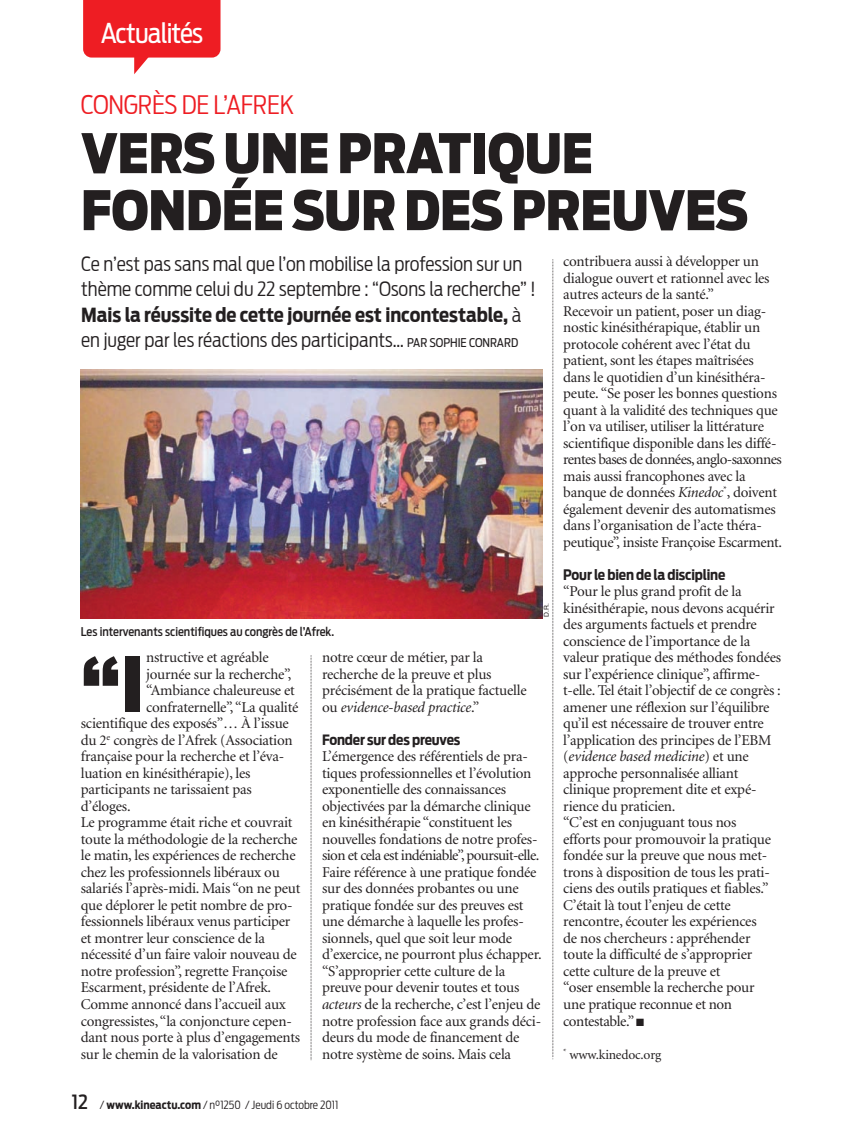
<style>
.page{position:relative;width:864px;height:1140px;background:#fff}
.page>*{position:absolute;margin:0;border:0;box-sizing:border-box;transform-origin:0 0}
.t1{font:900 75.15px "Antenna Cond";color:#231f20}
.t2{font:900 54px/57px "Antenna Cond";letter-spacing:-.01em;color:#231f20}
.t3{font:27px "Antenna Cond";letter-spacing:-.03em;color:#fff}
.t4{font:300 25.5px "Antenna Cond";letter-spacing:-.01em;color:#ee1d23}
.t5{font:300 19.5px/25.5px "Antenna Cond";color:#231f20}
.t6{font:500 19.5px "Antenna Cond";color:#231f20}
.t7{font:15px/16.5px "Minion";letter-spacing:-.015em;color:#231f20}
.t8{font:700 14.25px "Antenna Cond";letter-spacing:-.01em;color:#231f20}
.t9{font:13.5px "Minion";letter-spacing:-.015em;color:#231f20}
.t10{font:500 12px "Antenna Cond";color:#231f20}
.t11{font:300 11.25px "Antenna Cond";color:#231f20}
.t12{font:6.75px "Helvetica";color:#231f20}
.s1{font-weight:700}
.s2{font-weight:400;font-size:12px}
.s3{font-style:italic}
</style>
<div class="page">
<svg style="left:83px;top:0;width:137px;height:74px"></svg>
<svg style="left:310px;top:655px;width:1px;height:405px"></svg>
<svg style="left:552px;top:259px;width:1px;height:800px"></svg>
<img style="left:81px;top:369px;width:461px;height:249px">
<h3 class="t3" style="left:101px;top:22px;width:104px">Actualités</h3>
<h3 class="t4" style="left:81px;top:94px;width:215px">CONGRÈS DE L’AFREK</h3>
<h2 class="t2" style="left:81px;top:131px;width:668px">VERS UNE PRATIQUE<br>FONDÉE SUR DES PREUVES</h2>
<h3 class="t5" style="left:81px;top:252px;width:456px">Ce n’est pas sans mal que l’on mobilise la profession sur un thème comme celui du 22 septembre : “Osons la recherche” !<br><span class="s1">Mais la réussite de cette journée est incontestable,</span> à en juger par les réactions des participants… <span class="s2">PAR SOPHIE CONRARD</span></h3>
<p class="t10" style="left:81px;top:626px;width:255px">Les intervenants scientifiques au congrès de l’Afrek.</p>
<p class="t12" style="left:543px;top:617px;width:15px;rotate:-90deg">D.R.</p>
<h1 class="t1" style="left:81px;top:656px;width:66px">“I</h1>
<p class="t7" style="left:146px;top:650px;width:124px">nstructive et agréable</p>
<p class="t7" style="left:146px;top:667px;width:147px">journée sur la recherche”,</p>
<p class="t7" style="left:146px;top:683px;width:150px">“Ambiance chaleureuse et</p>
<p class="t7" style="left:146px;top:700px;width:154px">confraternelle”, “La qualité</p>
<p class="t7" style="left:81px;top:716px;width:209px">scientifique des exposés”… À l’issue</p>
<p class="t7" style="left:81px;top:733px;width:213px">du 2<sup>e</sup> congrès de l’Afrek (Association</p>
<p class="t7" style="left:81px;top:749px;width:205px">française pour la recherche et l’éva-</p>
<p class="t7" style="left:81px;top:766px;width:171px">luation en kinésithérapie), les</p>
<p class="t7" style="left:81px;top:782px;width:172px">participants ne tarissaient pas</p>
<p class="t7" style="left:81px;top:799px;width:51px">d’éloges.</p>
<p class="t7" style="left:81px;top:815px;width:213px">Le programme était riche et couvrait</p>
<p class="t7" style="left:81px;top:832px;width:218px">toute la méthodologie de la recherche</p>
<p class="t7" style="left:81px;top:848px;width:216px">le matin, les expériences de recherche</p>
<p class="t7" style="left:81px;top:865px;width:200px">chez les professionnels libéraux ou</p>
<p class="t7" style="left:81px;top:881px;width:221px">salariés l’après-midi. Mais “on ne peut</p>
<p class="t7" style="left:81px;top:898px;width:213px">que déplorer le petit nombre de pro-</p>
<p class="t7" style="left:81px;top:914px;width:211px">fessionnels libéraux venus participer</p>
<p class="t7" style="left:81px;top:931px;width:185px">et montrer leur conscience de la</p>
<p class="t7" style="left:81px;top:947px;width:217px">nécessité d’un faire valoir nouveau de</p>
<p class="t7" style="left:81px;top:964px;width:208px">notre profession”, regrette Françoise</p>
<p class="t7" style="left:81px;top:980px;width:192px">Escarment, présidente de l’Afrek.</p>
<p class="t7" style="left:81px;top:997px;width:206px">Comme annoncé dans l’accueil aux</p>
<p class="t7" style="left:81px;top:1013px;width:212px">congressistes, “la conjoncture cepen-</p>
<p class="t7" style="left:81px;top:1030px;width:221px">dant nous porte à plus d’engagements</p>
<p class="t7" style="left:81px;top:1046px;width:198px">sur le chemin de la valorisation de</p>
<p class="t7" style="left:322px;top:650px;width:206px">notre cœur de métier, par la recherche de la preuve et plus précisément de la pratique factuelle ou <span class="s3">evidence-based practice</span>.”</p>
<p class="t8" style="left:322px;top:733px;width:140px">Fonder sur des preuves</p>
<p class="t7" style="left:322px;top:749px;width:221px">L’émergence des référentiels de pra&shy;tiques professionnelles et l’évolution exponentielle des connaissances objectivées par la démarche clinique en kinésithérapie “constituent les nouvelles fondations de notre profes&shy;sion et cela est indéniable”, poursuit-elle.<br>Faire référence à une pratique fondée sur des données probantes ou une pratique fondée sur des preuves est une démarche à laquelle les profes&shy;sionnels, quel que soit leur mode d’exercice, ne pourront plus échapper. “S’approprier cette culture de la preuve pour devenir toutes et tous <span class="s3">acteurs</span> de la recherche, c’est l’enjeu de notre profession face aux grands déci&shy;deurs du mode de financement de notre système de soins. Mais cela</p>
<h3 class="t6" style="left:72px;top:1094px;width:18px">12</h3>
<p class="t11" style="left:100px;top:1100px;width:240px">/ <span class="s1">www.kineactu.com</span> / n°1250 / Jeudi 6 octobre 2011</p>
<p class="t7" style="left:563px;top:254px;width:220px">contribuera aussi à développer un dialogue ouvert et rationnel avec les autres acteurs de la santé.”<br>Recevoir un patient, poser un diag&shy;nostic kinésithérapique, établir un protocole cohérent avec l’état du patient, sont les étapes maîtrisées dans le quotidien d’un kinésithéra&shy;peute. “Se poser les bonnes questions quant à la validité des techniques que l’on va utiliser, utiliser la littérature scientifique disponible dans les diffé&shy;rentes bases de données, anglo-saxonnes mais aussi francophones avec la banque de données <span class="s3">Kinedoc</span><sup>*</sup>, doivent également devenir des automatismes dans l’organisation de l’acte théra&shy;peutique”, insiste Françoise Escarment.</p>
<p class="t8" style="left:563px;top:568px;width:164px">Pour le bien de la discipline</p>
<p class="t7" style="left:563px;top:584px;width:219px">“Pour le plus grand profit de la kinésithérapie, nous devons acquérir des arguments factuels et prendre conscience de l’importance de la valeur pratique des méthodes fondées sur l’expérience clinique”, affirme&shy;t-elle. Tel était l’objectif de ce congrès : amener une réflexion sur l’équilibre qu’il est nécessaire de trouver entre l’application des principes de l’EBM (<span class="s3">evidence based medicine</span>) et une approche personnalisée alliant clinique proprement dite et expé&shy;rience du praticien.<br>“C’est en conjuguant tous nos<br>efforts pour promouvoir la pratique fondée sur la preuve que nous met&shy;trons à disposition de tous les prati&shy;ciens des outils pratiques et fiables.” C’était là tout l’enjeu de cette rencontre, écouter les expériences<br>de nos chercheurs : appréhender toute la difficulté de s’approprier cette culture de la preuve et<br>“oser ensemble la recherche pour<br>une pratique reconnue et non contestable.” ■</p>
<p class="t9" style="left:563px;top:1048px;width:100px"><sup>*</sup> www.kinedoc.org</p>
</div>
